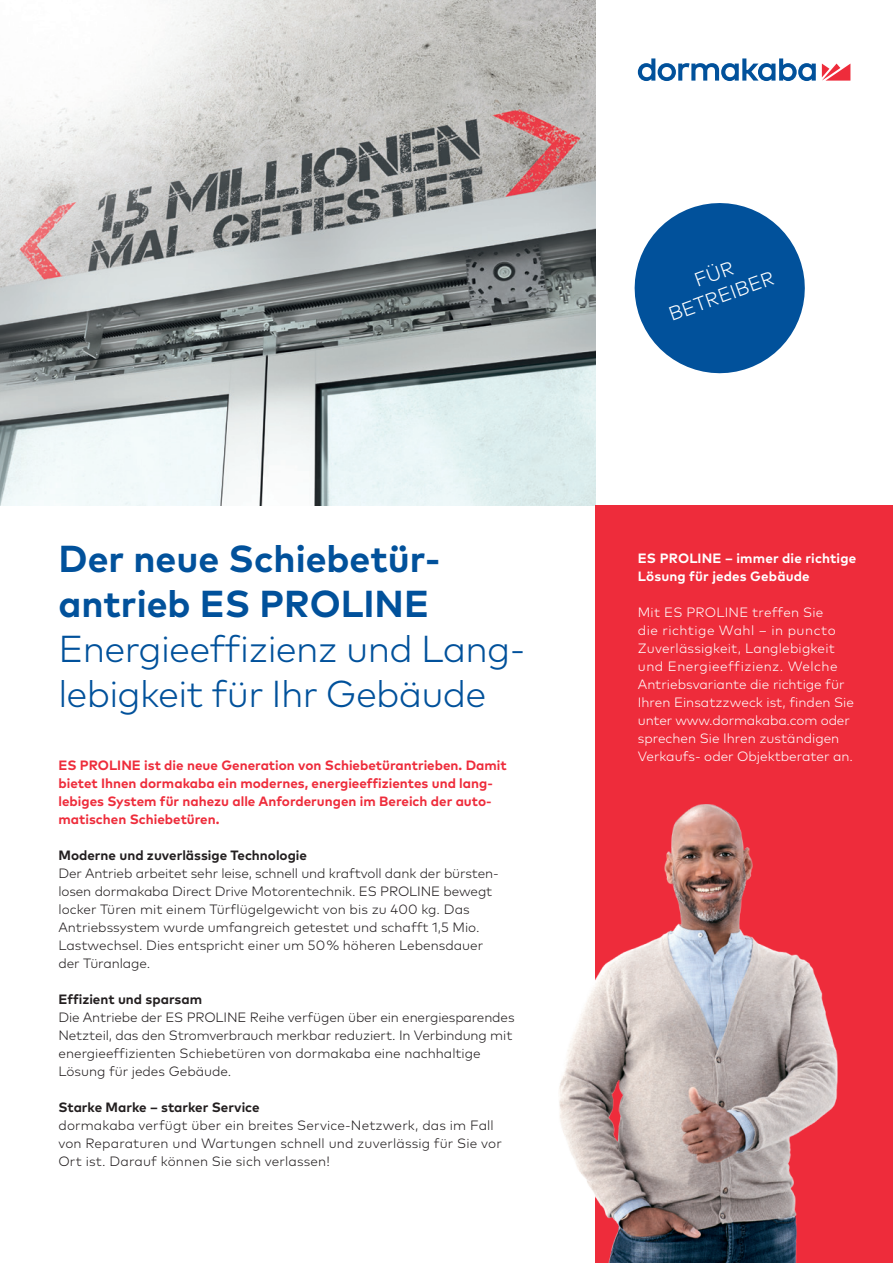
<style>
.page{position:relative;width:893px;height:1263px;background:#fff}
.page>*{position:absolute;margin:0;border:0;box-sizing:border-box;transform-origin:0 0}
.t1{font:300 37.5px/45px "Mark Pro";letter-spacing:-.02em;color:#01519b}
.t2{font:700 37.5px/45px "Mark Pro";color:#01519b}
.t3{font:300 19.5px/23.4px "Mark Pro";color:#fff;text-align:center}
.t4{font:300 13.5px/18px "Mark Pro";color:#231f20}
.t5{font:300 13.5px/18px "Mark Pro";color:#fff}
.t6{font:700 13.5px/18px "Mark Pro";color:#ee2c3b}
.t7{font:700 13.5px "Mark Pro";color:#231f20}
.t8{font:700 13.5px/18px "Mark Pro";letter-spacing:.01em;color:#fff}
</style>
<div class="page">
<img style="left:0;top:0;width:595px;height:505px">
<svg style="left:822px;top:64px;width:28px;height:17px"></svg>
<svg style="left:638px;top:58px;width:178px;height:23px"></svg>
<div style="left:595px;top:505px;width:298px;height:758px;background:#ee2c3b"></div>
<svg style="left:634px;top:203px;width:171px;height:171px"></svg>
<img style="left:559px;top:804px;width:279px;height:459px">
<h1 class="t2" style="left:58px;top:533px;width:383px">Der neue Schiebetür&shy;antrieb ES PROLINE</h1>
<h1 class="t1" style="left:58px;top:623px;width:468px">Energieeffizienz und Lang&shy;lebigkeit für Ihr Gebäude</h1>
<p class="t6" style="left:58px;top:755px;width:450px">ES PROLINE ist die neue Generation von Schiebetürantrieben. Damit bietet Ihnen dormakaba ein modernes, energieeffizientes und lang&shy;lebiges System für nahezu alle Anforderungen im Bereich der auto&shy;matischen Schiebetüren.</p>
<p class="t7" style="left:58px;top:844px;width:250px">Moderne und zuverlässige Technologie</p>
<p class="t4" style="left:58px;top:863px;width:442px">Der Antrieb arbeitet sehr leise, schnell und kraftvoll dank der bürsten&shy;losen dormakaba Direct Drive Motorentechnik. ES PROLINE bewegt locker Türen mit einem Türflügelgewicht von bis zu 400 kg. Das Antriebssystem wurde umfangreich getestet und schafft 1,5 Mio.<br>Lastwechsel. Dies entspricht einer um 50 % höheren Lebensdauer der Türanlage.</p>
<p class="t7" style="left:58px;top:988px;width:145px">Effizient und sparsam</p>
<p class="t4" style="left:58px;top:1007px;width:458px">Die Antriebe der ES PROLINE Reihe verfügen über ein energiesparendes Netzteil, das den Stromverbrauch merkbar reduziert. In Verbindung mit energieeffizienten Schiebetüren von dormakaba eine nachhaltige Lösung für jedes Gebäude.</p>
<p class="t7" style="left:58px;top:1096px;width:203px">Starke Marke – starker Service</p>
<p class="t4" style="left:58px;top:1115px;width:445px">dormakaba verfügt über ein breites Service-Netzwerk, das im Fall von Reparaturen und Wartungen schnell und zuverlässig für Sie vor<br>Ort ist. Darauf können Sie sich verlassen!</p>
<h2 class="t3" style="left:657px;top:280px;width:112px;rotate:-20deg">FÜR<br>BETREIBER</h2>
<p class="t8" style="left:638px;top:548px;width:220px">ES PROLINE – immer die richtige<br>Lösung für jedes Gebäude</p>
<p class="t5" style="left:638px;top:602px;width:218px">Mit ES PROLINE treffen Sie<br>die richtige Wahl – in puncto<br>Zuverlässigkeit, Langlebigkeit und Energieeffizienz. Welche<br>Antriebsvariante die richtige für<br>Ihren Einsatzzweck ist, finden Sie unter www.dormakaba.com oder sprechen Sie Ihren zuständigen<br>Verkaufs- oder Objektberater an.</p>
</div>
